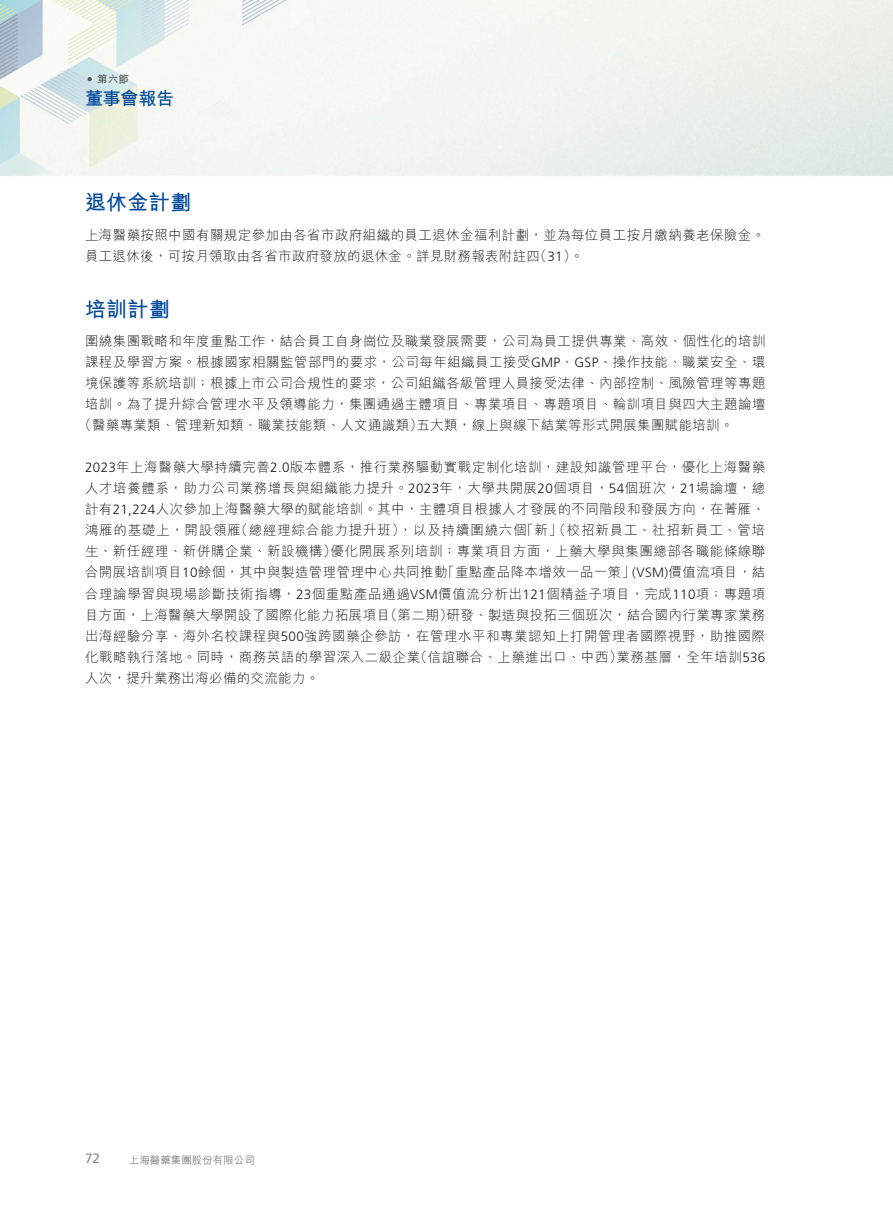
<style>
.page{position:relative;width:893px;height:1212px;background:#fff}
.page>*{position:absolute;margin:0;border:0;box-sizing:border-box;transform-origin:0 0}
.t1{font:700 21px "M Hei HK";letter-spacing:.01em;color:#004899}
.t2{font:700 18px "M Hei HK";letter-spacing:-.015em;color:#004899}
.t3{font:300 13.5px/21px "M Hei HK";letter-spacing:.03em;color:#1c1c1b}
.t4{font:13.5px "Frutiger LT Std";color:#878787}
.t5{font:500 10.5px "M Hei HK";color:#878787}
.t6{font:700 10.5px "M Hei HK";color:#575756}
.s1{font-family:"Frutiger LT Std"}
</style>
<div class="page">
<img style="left:0;top:0;width:893px;height:176px">
<svg style="left:88px;top:77px;width:4px;height:4px"></svg>
<p class="t6" style="left:97px;top:71px;width:33px">第六節</p>
<h2 class="t2" style="left:85px;top:86px;width:91px">董事會報告</h2>
<h1 class="t1" style="left:85px;top:187px;width:108px">退休金計劃</h1>
<p class="t3" style="left:85px;top:224px;width:682px">上海醫藥按照中國有關規定參加由各省市政府組織的員工退休金福利計劃，並為每位員工按月繳納養老保險金。員工退休後，可按月領取由各省市政府發放的退休金。詳見財務報表附註四（<span class="s1">31</span>）。</p>
<h1 class="t1" style="left:85px;top:294px;width:86px">培訓計劃</h1>
<p class="t3" style="left:85px;top:330px;width:682px">圍繞集團戰略和年度重點工作，結合員工自身崗位及職業發展需要，公司為員工提供專業、高效、個性化的培訓</p>
<p class="t3" style="left:85px;top:351px;width:682px">課程及學習方案。根據國家相關監管部門的要求，公司每年組織員工接受<span class="s1">GMP</span>、<span class="s1">GSP</span>、操作技能、職業安全、環</p>
<p class="t3" style="left:85px;top:372px;width:682px">境保護等系統培訓；根據上市公司合規性的要求，公司組織各級管理人員接受法律、內部控制、風險管理等專題</p>
<p class="t3" style="left:85px;top:393px;width:682px">培訓。為了提升綜合管理水平及領導能力，集團通過主體項目、專業項目、專題項目、輪訓項目與四大主題論壇</p>
<p class="t3" style="left:78px;top:414px;width:657px">（醫藥專業類、管理新知類、職業技能類、人文通識類）五大類，線上與線下結業等形式開展集團賦能培訓。</p>
<p class="t3" style="left:85px;top:456px;width:682px;text-align:justify"><span class="s1">2023</span>年上海醫藥大學持續完善<span class="s1">2.0</span>版本體系，推行業務驅動實戰定制化培訓，建設知識管理平台，優化上海醫藥人才培養體系，助力公司業務增長與組織能力提升。<span class="s1">2023</span>年，大學共開展<span class="s1">20</span>個項目，<span class="s1">54</span>個班次，<span class="s1">21</span>場論壇，總計有<span class="s1">21,224</span>人次參加上海醫藥大學的賦能培訓。其中，主體項目根據人才發展的不同階段和發展方向，在菁雁、鴻雁的基礎上，開設領雁（總經理綜合能力提升班），以及持續圍繞六個「新」（校招新員工、社招新員工、管培生、新任經理、新併購企業、新設機構）優化開展系列培訓；專業項目方面，上藥大學與集團總部各職能條線聯合開展培訓項目<span class="s1">10</span>餘個，其中與製造管理管理中心共同推動「重點產品降本增效一品一策」<span class="s1">(VSM)</span>價值流項目，結合理論學習與現場診斷技術指導，<span class="s1">23</span>個重點產品通過<span class="s1">VSM</span>價值流分析出<span class="s1">121</span>個精益子項目，完成<span class="s1">110</span>項；專題項目方面，上海醫藥大學開設了國際化能力拓展項目（第二期）研發、製造與投拓三個班次，結合國內行業專家業務出海經驗分享、海外名校課程與<span class="s1">500</span>強跨國藥企參訪，在管理水平和專業認知上打開管理者國際視野，助推國際化戰略執行落地。同時，商務英語的學習深入二級企業（信誼聯合、上藥進出口、中西）業務基層，全年培訓<span class="s1">536</span>人次，提升業務出海必備的交流能力。</p>
<p class="t4" style="left:85px;top:1150px;width:17px">72</p>
<p class="t5" style="left:129px;top:1153px;width:127px">上海醫藥集團股份有限公司</p>
</div>
